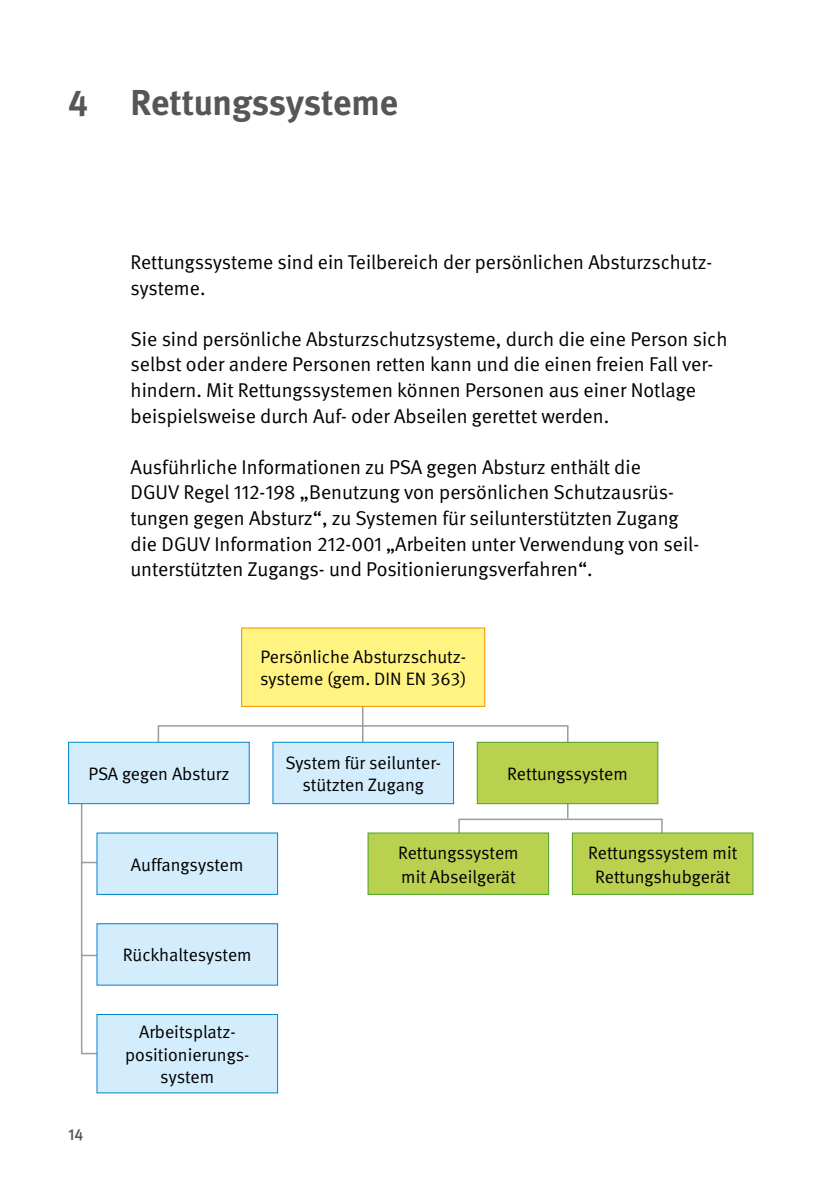
<style>
.page{position:relative;width:840px;height:1191px;background:#fff}
.page>*{position:absolute;margin:0;border:0;box-sizing:border-box;transform-origin:0 0}
.t1{font:700 36px "DGUV Meta";letter-spacing:-.005em;color:#565655}
.t2{font:20px/25.6px "DGUV Meta";color:#000}
.t3{font:18px/22px "DGUV Meta";letter-spacing:-.005em;color:#000;text-align:center}
.t4{font:500 16px "DGUV Meta";color:#565655}
</style>
<div class="page">
<hr style="left:362px;top:673px;width:1px;height:80px;background:#9c9c9d">
<div style="left:241px;top:628px;width:243px;height:78px;background:#fff481"></div>
<div style="left:241px;top:627px;width:244px;height:80px;border:1px solid #f39100"></div>
<svg style="left:80px;top:804px;width:32px;height:251px"></svg>
<svg style="left:157px;top:724px;width:506px;height:161px"></svg>
<div style="left:69px;top:742px;width:180px;height:61px;background:#d4edfc"></div>
<div style="left:68px;top:742px;width:181px;height:62px;border:1px solid #0085cd"></div>
<div style="left:97px;top:1014px;width:180px;height:78px;background:#d4edfc"></div>
<div style="left:96px;top:1014px;width:182px;height:79px;border:1px solid #0085cd"></div>
<div style="left:368px;top:833px;width:180px;height:61px;background:#bad150"></div>
<div style="left:367px;top:832px;width:182px;height:63px;border:1px solid #4aa22c"></div>
<div style="left:572px;top:833px;width:180px;height:61px;background:#bad150"></div>
<div style="left:571px;top:832px;width:182px;height:63px;border:1px solid #4aa22c"></div>
<hr style="left:81px;top:861px;width:80px;height:2px;background:#9c9c9d">
<hr style="left:81px;top:954px;width:80px;height:2px;background:#9c9c9d">
<div style="left:97px;top:833px;width:180px;height:61px;background:#d4edfc"></div>
<div style="left:96px;top:832px;width:182px;height:63px;border:1px solid #0085cd"></div>
<div style="left:97px;top:923px;width:180px;height:62px;background:#d4edfc"></div>
<div style="left:96px;top:923px;width:182px;height:62px;border:1px solid #0085cd"></div>
<h1 class="t1" style="left:68px;top:81px;width:331px">4 Rettungssysteme</h1>
<p class="t2" style="left:130px;top:250px;width:581px">Rettungssysteme sind ein Teilbereich der persönlichen Absturzschutz&shy;systeme.</p>
<p class="t2" style="left:130px;top:326px;width:598px">Sie sind persönliche Absturzschutzsysteme, durch die eine Person sich selbst oder andere Personen retten kann und die einen freien Fall ver&shy;hindern. Mit Rettungssystemen können Personen aus einer Notlage beispielsweise durch Auf- oder Abseilen gerettet werden.</p>
<p class="t2" style="left:130px;top:454px;width:568px">Ausführliche Informationen zu PSA gegen Absturz enthält die<br>DGUV Regel 112-198 „Benutzung von persönlichen Schutzausrüs&shy;tungen gegen Absturz“, zu Systemen für seilunterstützten Zugang die DGUV Information 212-001 „Arbeiten unter Verwendung von seil&shy;unterstützten Zugangs- und Positionierungsverfahren“.</p>
<p class="t3" style="left:260px;top:646px;width:208px;text-align:left">Persönliche Absturzschutz&shy;systeme (gem. DIN EN 363)</p>
<p class="t3" style="left:88px;top:763px;width:142px">PSA gegen Absturz</p>
<p class="t3" style="left:131px;top:853px;width:114px">Auffangsystem</p>
<p class="t3" style="left:123px;top:944px;width:130px">Rückhaltesystem</p>
<p class="t4" style="left:68px;top:1124px;width:17px">14</p>
<p class="t3" style="left:125px;top:1021px;width:124px">Arbeitsplatz&shy;positionierungs&shy;system</p>
<p class="t3" style="left:285px;top:752px;width:157px">System für seilunter&shy;stützten Zugang</p>
<p class="t3" style="left:507px;top:763px;width:122px">Rettungssystem</p>
<p class="t3" style="left:398px;top:840px;width:122px;line-height:24px;text-align:left">Rettungssystem mit Abseilgerät</p>
<p class="t3" style="left:587px;top:840px;width:151px;line-height:24px">Rettungssystem mit<br>Rettungshubgerät</p>
</div>
